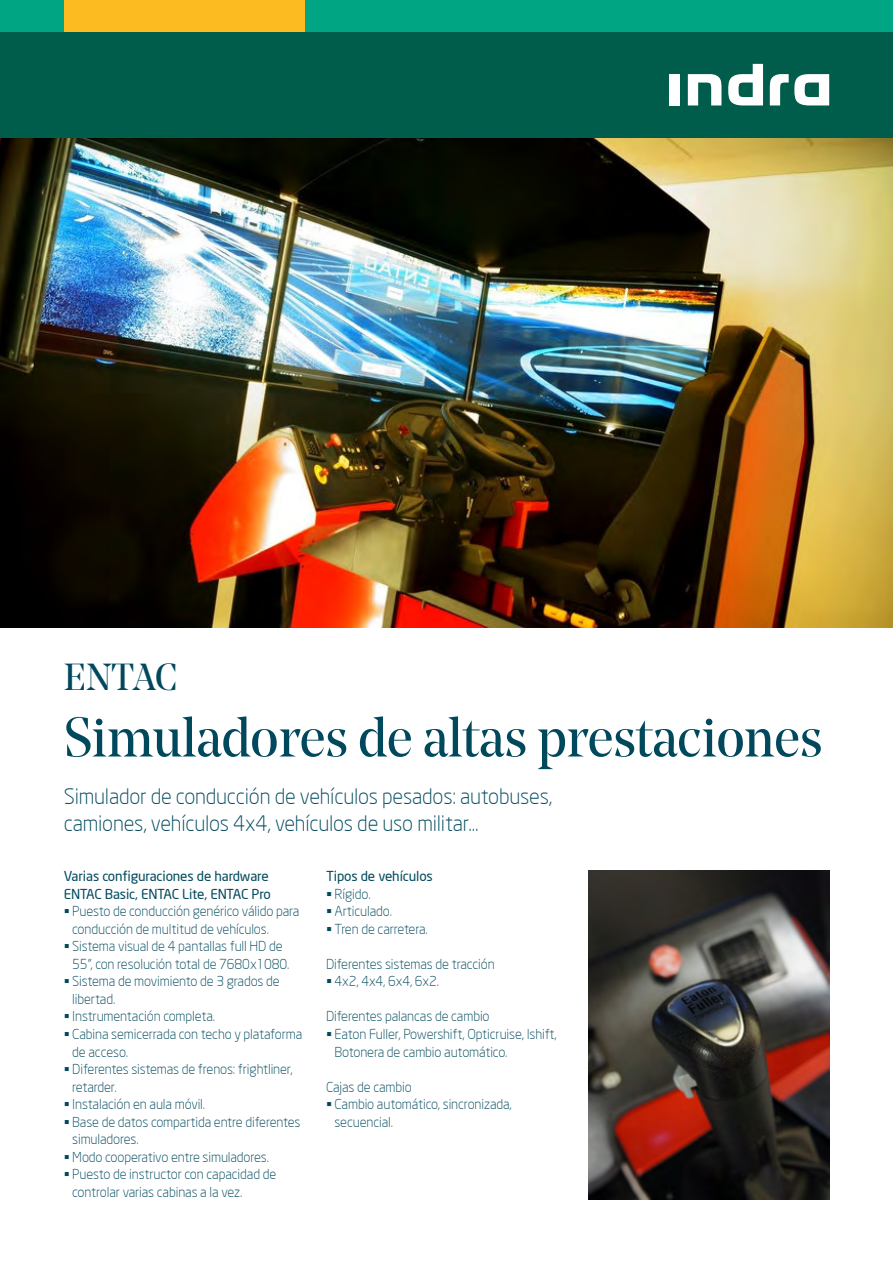
<style>
.page{position:relative;width:893px;height:1263px;background:#fff}
.page>*{position:absolute;margin:0;border:0;box-sizing:border-box;transform-origin:0 0}
.t1{font:55.5px "Noe Display";letter-spacing:-.01em;color:#00495d}
.t2{font:37.5px "Noe Display";letter-spacing:-.01em;color:#00495d}
.t3{font:300 21px/27px "Neo Sans";letter-spacing:-.01em;color:#00495d}
.t4{font:300 13.5px/17.5px "Neo Sans";letter-spacing:-.01em;color:#00495d}
.t5{font:13.5px/17.5px "Neo Sans";letter-spacing:-.01em;color:#00495d}
</style>
<div class="page">
<img style="left:0;top:138px;width:893px;height:489px">
<div style="left:0;top:32px;width:893px;height:106px;background:#005d4b"></div>
<div style="left:0;top:0;width:893px;height:32px;background:#00a583"></div>
<div style="left:64px;top:0;width:241px;height:32px;background:#fbbb21"></div>
<div style="left:670px;top:74px;width:10px;height:31px;background:#fff"></div>
<svg style="left:688px;top:74px;width:33px;height:31px"></svg>
<svg style="left:728px;top:64px;width:35px;height:41px"></svg>
<svg style="left:770px;top:74px;width:59px;height:31px"></svg>
<img style="left:588px;top:871px;width:241px;height:328px">
<h2 class="t2" style="left:64px;top:654px;width:115px">ENTAC</h2>
<h1 class="t1" style="left:64px;top:703px;width:760px">Simuladores de altas prestaciones</h1>
<h3 class="t3" style="left:64px;top:782px;width:490px">Simulador de conducción de vehículos pesados: autobuses, camiones, vehículos 4x4, vehículos de uso militar...</h3>
<p class="t5" style="left:64px;top:867px;width:209px">Varias configuraciones de hardware<br>ENTAC Basic, ENTAC Lite, ENTAC Pro</p>
<p class="t4" style="left:72px;top:902px;width:232px">Puesto de conducción genérico válido para conducción de multitud de vehículos.<br>Sistema visual de 4 pantallas full HD de<br>55”, con resolución total de 7680x1080.<br>Sistema de movimiento de 3 grados de libertad.<br>Instrumentación completa.<br>Cabina semicerrada con techo y plataforma de acceso.<br>Diferentes sistemas de frenos: frightliner, retarder.<br>Instalación en aula móvil.<br>Base de datos compartida entre diferentes simuladores.<br>Modo cooperativo entre simuladores.<br>Puesto de instructor con capacidad de controlar varias cabinas a la vez.</p>
<p class="t5" style="left:326px;top:867px;width:108px">Tipos de vehículos</p>
<p class="t4" style="left:334px;top:885px;width:95px">Rígido.<br>Articulado.<br>Tren de carretera.</p>
<p class="t4" style="left:334px;top:955px;width:162px;text-indent:-9px">Diferentes sistemas de tracción<br>4x2, 4x4, 6x4, 6x2.</p>
<p class="t4" style="left:334px;top:1007px;width:224px;text-indent:-9px">Diferentes palancas de cambio<br>Eaton Fuller, Powershift, Opticruise, Ishift,<br>Botonera de cambio automático.</p>
<p class="t4" style="left:334px;top:1078px;width:179px;text-indent:-9px">Cajas de cambio<br>Cambio automático, sincronizada, secuencial.</p>
</div>
